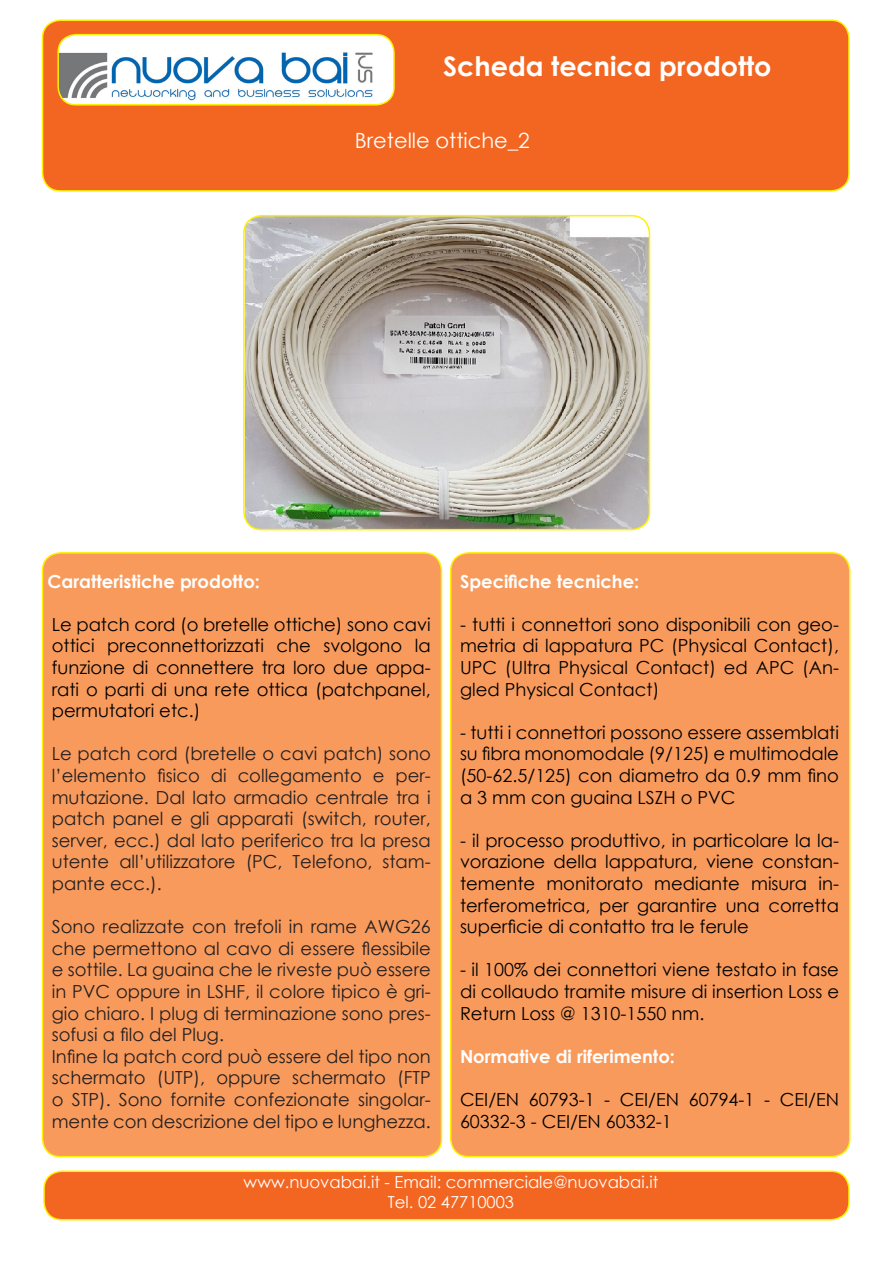
<style>
.page{position:relative;width:893px;height:1263px;background:#fff}
.page>*{position:absolute;margin:0;border:0;box-sizing:border-box;transform-origin:0 0}
.t1{font:700 27px "Century Gothic";color:#fff}
.t2{font:21px "Century Gothic";color:#fff}
.t3{font:18px/21.6px "Century Gothic";color:#000;text-align:justify}
.t4{font:18px/21.6px "Century Gothic";color:#231f20;text-align:justify}
.t5{font:700 18px "Century Gothic";color:#fff}
.t6{font:16.5px/19.8px "Century Gothic";color:#fff;text-align:center}
</style>
<div class="page">
<div style="left:43px;top:553px;width:398px;height:603px;background:#f89a5c;border-radius:18px"></div>
<div style="left:42px;top:552px;width:400px;height:605px;border:2px solid #fff101;border-radius:18px"></div>
<div style="left:43px;top:20px;width:806px;height:171px;background:#f36621;border-radius:18px"></div>
<div style="left:42px;top:19px;width:808px;height:173px;border:2px solid #fff101;border-radius:18px"></div>
<div style="left:451px;top:553px;width:399px;height:603px;background:#f89a5c;border-radius:18px"></div>
<div style="left:450px;top:552px;width:400px;height:605px;border:2px solid #fff101;border-radius:18px"></div>
<img style="left:244px;top:216px;width:405px;height:314px">
<div style="left:243px;top:215px;width:407px;height:315px;border:2px solid #fff101;border-radius:18px"></div>
<div style="left:44px;top:1171px;width:805px;height:49px;background:#f36621;border-radius:18px"></div>
<div style="left:43px;top:1170px;width:807px;height:50px;border:2px solid #fff101;border-radius:18px"></div>
<img style="left:58px;top:35px;width:334px;height:68px">
<div style="left:57px;top:34px;width:338px;height:72px;border:2px solid #fff101;border-radius:18px"></div>
<p class="t1" style="left:443px;top:46px;width:330px">Scheda tecnica prodotto</p>
<p class="t2" style="left:355px;top:125px;width:176px">Bretelle ottiche_2</p>
<p class="t5" style="left:48px;top:567px;width:214px">Caratteristiche prodotto:</p>
<p class="t3" style="left:52px;top:613px;width:381px">Le patch cord (o bretelle ottiche) sono cavi ottici preconnettorizzati che svolgono la funzione di connettere tra loro due appa&shy;rati o parti di una rete ottica (patchpanel, permutatori etc.)</p>
<p class="t4" style="left:52px;top:743px;width:381px">Le patch cord (bretelle o cavi patch) sono l’elemento fisico di collegamento e per&shy;mutazione. Dal lato armadio centrale tra i patch panel e gli apparati (switch, router, server, ecc.) dal lato periferico tra la presa utente all’utilizzatore (PC, Telefono, stam&shy;pante ecc.).</p>
<p class="t4" style="left:52px;top:916px;width:380px">Sono realizzate con trefoli in rame AWG26 che permettono al cavo di essere flessibile e sottile. La guaina che le riveste può essere in PVC oppure in LSHF, il colore tipico è gri&shy;gio chiaro. I plug di terminazione sono pres&shy;sofusi a filo del Plug.</p>
<p class="t4" style="left:52px;top:1045px;width:381px">Infine la patch cord può essere del tipo non schermato (UTP), oppure schermato (FTP o STP). Sono fornite confezionate singolar&shy;mente con descrizione del tipo e lunghezza.</p>
<p class="t5" style="left:460px;top:567px;width:181px">Specifiche tecniche:</p>
<p class="t3" style="left:460px;top:613px;width:380px">- tutti i connettori sono disponibili con geo&shy;metria di lappatura PC (Physical Contact), UPC (Ultra Physical Contact) ed APC (An&shy;gled Physical Contact)</p>
<p class="t3" style="left:460px;top:721px;width:381px">- tutti i connettori possono essere assemblati su fibra monomodale (9/125) e multimodale (50-62.5/125) con diametro da 0.9 mm fino a 3 mm con guaina LSZH o PVC</p>
<p class="t3" style="left:460px;top:829px;width:381px">- il processo produttivo, in particolare la la&shy;vorazione della lappatura, viene constan&shy;temente monitorato mediante misura in&shy;terferometrica, per garantire una corretta superficie di contatto tra le ferule</p>
<p class="t3" style="left:460px;top:959px;width:380px">- il 100% dei connettori viene testato in fase di collaudo tramite misure di insertion Loss e Return Loss @ 1310-1550 nm.</p>
<p class="t5" style="left:460px;top:1043px;width:216px">Normative di riferimento:</p>
<p class="t3" style="left:460px;top:1088px;width:380px">CEI/EN 60793-1 - CEI/EN 60794-1 - CEI/EN<br>60332-3 - CEI/EN 60332-1</p>
<p class="t6" style="left:244px;top:1172px;width:416px">www.nuovabai.it - Email: commerciale@nuovabai.it<br>Tel. 02 47710003</p>
</div>
